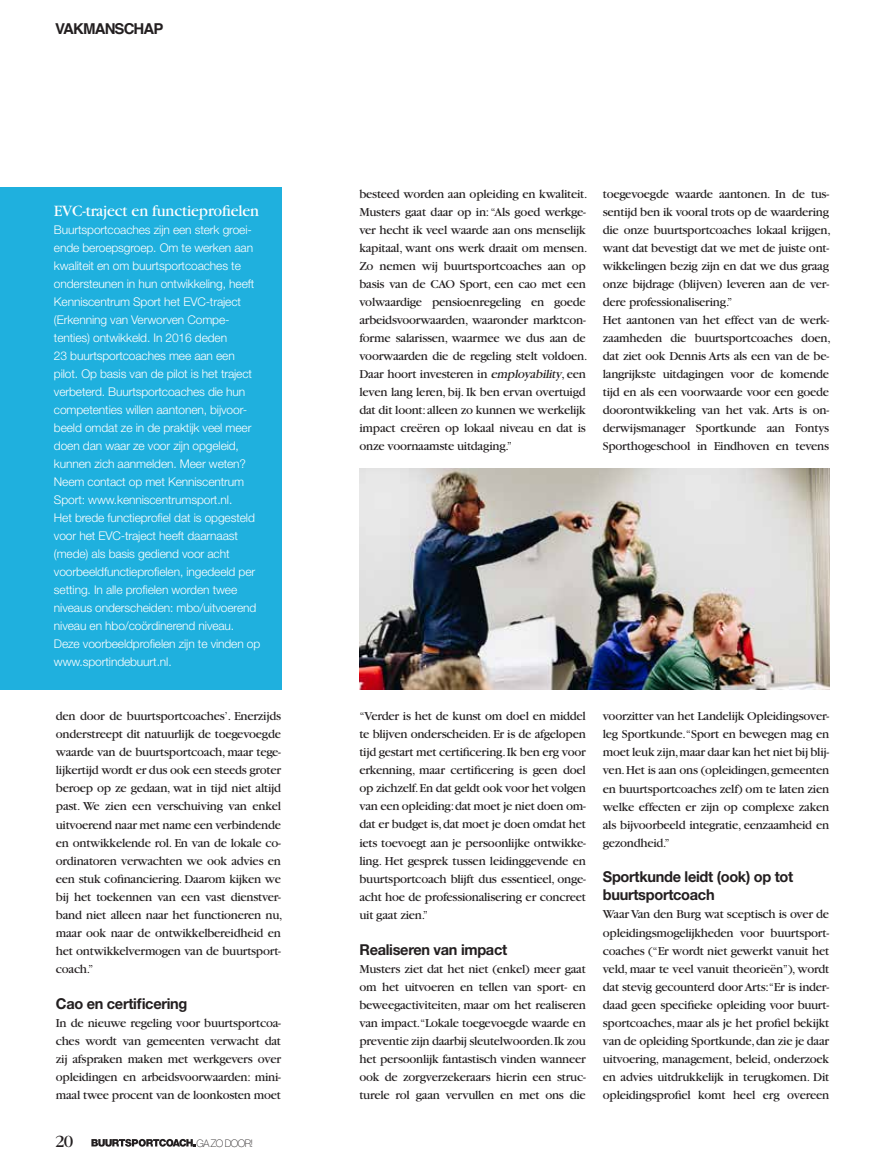
<style>
.page{position:relative;width:893px;height:1170px;background:#fff}
.page>*{position:absolute;margin:0;border:0;box-sizing:border-box;transform-origin:0 0}
.t1{font:18px "Garamond";color:#231f20}
.t2{font:16.5px "Garamond";letter-spacing:-.01em;color:#fff}
.t3{font:700 15px/18px "Helvetica Neue LT Std";letter-spacing:-.02em;color:#231f20}
.t4{font:700 15px "Helvetica";letter-spacing:-.06em;color:#231f20}
.t5{font:12.75px/18px "Garamond";letter-spacing:-.02em;color:#231f20;text-align:justify}
.t6{font:300 12px/18px "Helvetica Neue LT Std";letter-spacing:-.01em;color:#fff}
.t7{font:100 10.35px "Helvetica Neue LT Std";letter-spacing:-.06em;color:#231f20}
.s1{font-style:italic}
</style>
<div class="page">
<svg style="left:91px;top:1138px;width:104px;height:8px"></svg>
<img style="left:359px;top:468px;width:470px;height:221px">
<div style="left:0;top:187px;width:282px;height:502px;background:#1fb0de"></div>
<p class="t4" style="left:55px;top:16px;width:110px">VAKMANSCHAP</p>
<p class="t2" style="left:54px;top:202px;width:207px">EVC-traject en functieprofielen</p>
<p class="t6" style="left:54px;top:220px;width:208px">Buurtsportcoaches zijn een sterk groei&shy;ende beroepsgroep. Om te werken aan kwaliteit en om buurtsportcoaches te ondersteunen in hun ontwikkeling, heeft Kenniscentrum Sport het EVC-traject (Erkenning van Verworven Compe&shy;tenties) ontwikkeld. In 2016 deden<br>23 buurtsportcoaches mee aan een pilot. Op basis van de pilot is het traject verbeterd. Buurtsportcoaches die hun competenties willen aantonen, bijvoor&shy;beeld omdat ze in de praktijk veel meer doen dan waar ze voor zijn opgeleid, kunnen zich aanmelden. Meer weten?<br>Neem contact op met Kenniscentrum Sport: www.kenniscentrumsport.nl.<br>Het brede functieprofiel dat is opgesteld voor het EVC-traject heeft daarnaast (mede) als basis gediend voor acht voorbeeldfunctieprofielen, ingedeeld per setting. In alle profielen worden twee niveaus onderscheiden: mbo/uitvoerend niveau en hbo/coördinerend niveau.<br>Deze voorbeeldprofielen zijn te vinden op www.sportindebuurt.nl.</p>
<p class="t5" style="left:56px;top:707px;width:228px;text-align:left">den door de buurtsportcoaches’. Enerzijds onderstreept dit natuurlijk de toegevoegde waarde van de buurtsportcoach, maar tege&shy;lijkertijd wordt er dus ook een steeds groter beroep op ze gedaan, wat in tijd niet altijd past. We zien een verschuiving van enkel uitvoerend naar met name een verbindende en ontwikkelende rol. En van de lokale co&shy;ördinatoren verwachten we ook advies en een stuk cofinanciering. Daarom kijken we bij het toekennen van een vast dienstver&shy;band niet alleen naar het functioneren nu, maar ook naar de ontwikkelbereidheid en het ontwikkelvermogen van de buurtsport&shy;coach.”</p>
<p class="t3" style="left:56px;top:993px;width:133px">Cao en certificering</p>
<p class="t5" style="left:56px;top:1013px;width:227px">In de nieuwe regeling voor buurtsportcoa&shy;ches wordt van gemeenten verwacht dat zij afspraken maken met werkgevers over opleidingen en arbeidsvoorwaarden: mini&shy;maal twee procent van de loonkosten moet</p>
<h1 class="t1" style="left:55px;top:1131px;width:20px">20</h1>
<p class="t7" style="left:196px;top:1136px;width:58px">GA ZO DOOR!</p>
<p class="t5" style="left:359px;top:185px;width:229px;text-align:left">besteed worden aan opleiding en kwaliteit.<br>Musters gaat daar op in: “Als goed werkge&shy;ver hecht ik veel waarde aan ons menselijk kapitaal, want ons werk draait om mensen.<br>Zo nemen wij buurtsportcoaches aan op basis van de CAO Sport, een cao met een volwaardige pensioenregeling en goede arbeidsvoorwaarden, waaronder marktcon&shy;forme salarissen, waarmee we dus aan de voorwaarden die de regeling stelt voldoen.<br>Daar hoort investeren in <span class="s1">employability</span>, een leven lang leren, bij. Ik ben ervan overtuigd dat dit loont: alleen zo kunnen we werkelijk impact creëren op lokaal niveau en dat is onze voornaamste uitdaging.”</p>
<p class="t5" style="left:603px;top:185px;width:229px;text-align:left">toegevoegde waarde aantonen. In de tus&shy;sentijd ben ik vooral trots op de waardering die onze buurtsportcoaches lokaal krijgen, want dat bevestigt dat we met de juiste ont&shy;wikkelingen bezig zijn en dat we dus graag onze bijdrage (blijven) leveren aan de ver&shy;dere professionalisering.”<br>Het aantonen van het effect van de werk&shy;zaamheden die buurtsportcoaches doen, dat ziet ook Dennis Arts als een van de be&shy;langrijkste uitdagingen voor de komende tijd en als een voorwaarde voor een goede doorontwikkeling van het vak. Arts is on&shy;derwijsmanager Sportkunde aan Fontys Sporthogeschool in Eindhoven en tevens</p>
<p class="t5" style="left:359px;top:707px;width:228px">“Verder is het de kunst om doel en middel te blijven onderscheiden. Er is de afgelopen tijd gestart met certificering. Ik ben erg voor erkenning, maar certificering is geen doel op zichzelf. En dat geldt ook voor het volgen van een opleiding: dat moet je niet doen om&shy;dat er budget is, dat moet je doen omdat het iets toevoegt aan je persoonlijke ontwikke&shy;ling. Het gesprek tussen leidinggevende en buurtsportcoach blijft dus essentieel, onge&shy;acht hoe de professionalisering er concreet uit gaat zien.”</p>
<p class="t3" style="left:359px;top:939px;width:149px">Realiseren van impact</p>
<p class="t5" style="left:359px;top:959px;width:228px">Musters ziet dat het niet (enkel) meer gaat om het uitvoeren en tellen van sport- en beweegactiviteiten, maar om het realiseren van impact.“Lokale toegevoegde waarde en preventie zijn daarbij sleutelwoorden.Ik zou het persoonlijk fantastisch vinden wanneer ook de zorgverzekeraars hierin een struc&shy;turele rol gaan vervullen en met ons die</p>
<p class="t5" style="left:603px;top:707px;width:228px">voorzitter van het Landelijk Opleidingsover&shy;leg Sportkunde.“Sport en bewegen mag en moet leuk zijn, maar daar kan het niet bij blij&shy;ven. Het is aan ons (opleidingen, gemeenten en buurtsportcoaches zelf) om te laten zien welke effecten er zijn op complexe zaken als bijvoorbeeld integratie, eenzaamheid en gezondheid.”</p>
<p class="t3" style="left:603px;top:867px;width:192px">Sportkunde leidt (ook) op tot buurtsportcoach</p>
<p class="t5" style="left:603px;top:905px;width:228px">Waar Van den Burg wat sceptisch is over de opleidingsmogelijkheden voor buurtsport&shy;coaches (“Er wordt niet gewerkt vanuit het veld, maar te veel vanuit theorieën”), wordt dat stevig gecounterd door Arts:“Er is inder&shy;daad geen specifieke opleiding voor buurt&shy;sportcoaches, maar als je het profiel bekijkt van de opleiding Sportkunde, dan zie je daar uitvoering, management, beleid, onderzoek en advies uitdrukkelijk in terugkomen. Dit opleidingsprofiel komt heel erg overeen</p>
</div>
